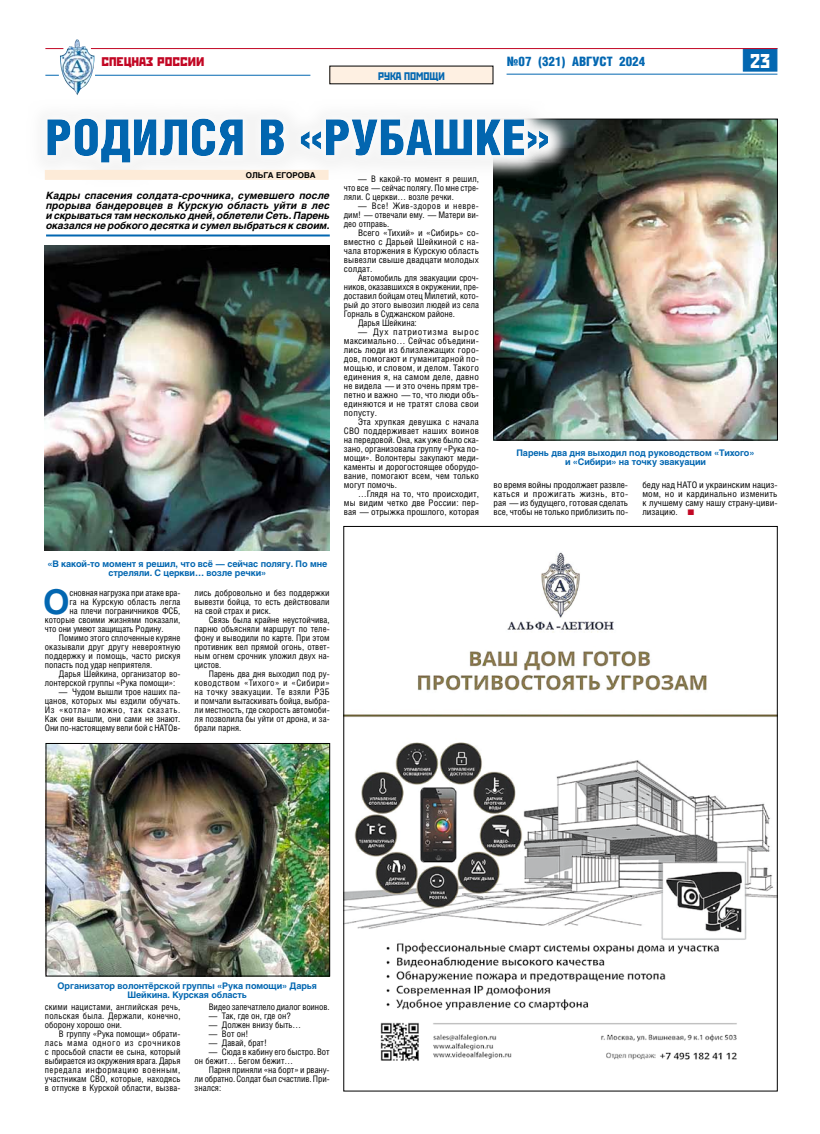
<style>
.page{position:relative;width:820px;height:1134px;background:#fff}
.page>*{position:absolute;margin:0;border:0;box-sizing:border-box;transform-origin:0 0}
.t1{font:900 50px "Helios Cond";color:#0367b1}
.t2{font:700 33.8px "Helios";color:#0367b1}
.t3{font:20px "Rodchenko C";color:#fff}
.t4{font:16px "Rodchenko C";color:#c20724}
.t5{font:900 13px "Helios Cond";color:#0367b1}
.t6{font:11px "Rodchenko C";color:#0367b1}
.t7{font:italic 700 10px/10px "Helios";letter-spacing:-.005em;color:#000;text-align:justify}
.t8{font:9px/9px "Helios Cond";color:#000;text-align:justify}
.t9{font:9px/9px "Helios Cond";color:#000;text-align:justify;scale:1.05 1}
.t10{font:700 9px/9px "Helios";letter-spacing:-.01em;color:#0367b1;text-align:center}
.t11{font:9px "Helios Cond";letter-spacing:.02em;color:#000}
.t12{font:700 8px "Helios";color:#000}
.s1{font-family:"Arial";font-weight:700;font-size:12px;color:#c20724}
</style>
<div class="page">
<img style="left:60px;top:39px;width:35px;height:56px">
<div style="left:742px;top:48px;width:35px;height:24px;background:#0367b1;border:1px solid #0367b1"></div>
<hr style="left:91px;top:48px;width:686px;height:1px;background:#c20724">
<hr style="left:506px;top:74px;width:271px;height:1px;background:#0367b1">
<hr style="left:95px;top:75px;width:215px;height:1px;background:#0367b1">
<svg style="left:45px;top:48px;width:18px;height:1px"></svg>
<svg style="left:45px;top:75px;width:14px;height:1px"></svg>
<div style="left:330px;top:66px;width:163px;height:18px;background:#fef0e2"></div>
<img style="left:495px;top:121px;width:280px;height:317px">
<div style="left:493px;top:119px;width:284px;height:321px;border:1px solid #000"></div>
<img style="left:345px;top:552px;width:430px;height:509px">
<img style="left:48px;top:745px;width:280px;height:229px">
<div style="left:46px;top:743px;width:284px;height:233px;border:1px solid #000"></div>
<img style="left:45px;top:245px;width:284px;height:306px">
<svg style="left:328px;top:165px;width:244px;height:22px"></svg>
<div style="left:37px;top:109px;width:521px;height:64px;background:#fff;opacity:.93"></div>
<div style="left:41px;top:108px;width:565px;height:57px;background:#fafafa"></div>
<div style="left:45px;top:170px;width:283px;height:10px;background:#fdebd8"></div>
<hr style="left:46px;top:234px;width:283px;height:2px;background:#0367b1">
<h3 class="t4" style="left:101px;top:51px;width:104px">спецназ россии</h3>
<h3 class="t5" style="left:506px;top:54px;width:140px">№07 (321) август 2024</h3>
<h3 class="t3" style="left:749px;top:50px;width:21px">23</h3>
<p class="t6" style="left:378px;top:70px;width:68px">Рука помощи</p>
<h1 class="t1" style="left:45px;top:109px;width:506px">РОДИЛСЯ В «РУБАШКЕ»</h1>
<p class="t12" style="left:246px;top:171px;width:48px">Ольга ЕГОРОВ</p>
<p class="t12" style="left:310px;top:171px;width:7px">А</p>
<p class="t7" style="left:46px;top:190px;width:285px">Кадры спасения солдата-срочника, сумевшего после прорыва бандеровцев в Курскую область уйти в лес и скрываться там несколько дней, облетели Сеть. Парень оказался не робкого десятка и сумел выбраться к своим.</p>
<p class="t8" style="left:344px;top:174px;width:136px;text-indent:14px">— В какой‑то момент я решил, что все — сейчас полягу. По мне стре‑ ляли. С церкви… возле речки.</p>
<p class="t8" style="left:344px;top:201px;width:136px;text-indent:14px">— Все! Жив-здоров и невре‑ дим! — отвечали ему. — Матери ви‑ део отправь.</p>
<p class="t9" style="left:344px;top:228px;width:130px;text-indent:14px">Всего «Тихий» и «Сибирь» со‑ вместно с Дарьей Шейкиной с на‑ чала вторжения в Курскую область вывезли свыше двадцати молодых солдат.</p>
<p class="t8" style="left:358px;top:273px;width:122px">Автомобиль для эвакуации сроч‑</p>
<p class="t8" style="left:344px;top:282px;width:136px">ников, оказавшихся в окружении, пре‑</p>
<p class="t8" style="left:344px;top:291px;width:136px">доставил бойцам отец Милетий, кото‑</p>
<p class="t8" style="left:344px;top:300px;width:136px">рый до этого вывозил людей из села</p>
<p class="t8" style="left:344px;top:309px;width:113px">Горналь в Суджанском районе.</p>
<p class="t8" style="left:358px;top:318px;width:60px">Дарья Шейкина:</p>
<p class="t9" style="left:344px;top:327px;width:130px;text-indent:14px">— Дух патриотизма вырос максимально… Сейчас объедини‑ лись люди из близлежащих горо‑ дов, помогают и гуманитарной по‑ мощью, и словом, и делом. Такого единения я, на самом деле, давно не видела — и это очень прям тре‑ петно и важно — то, что люди объ‑ единяются и не тратят слова свои попусту.</p>
<p class="t8" style="left:344px;top:417px;width:136px;text-indent:14px">Эта хрупкая девушка с начала СВО поддерживает наших воинов на передовой. Она, как уже было ска‑ зано, организовала группу «Рука по‑ мощи». Волонтеры закупают меди‑ каменты и дорогостоящее оборудо‑ вание, помогают всем, чем только могут помочь.</p>
<p class="t8" style="left:344px;top:489px;width:136px;text-indent:14px">…Глядя на то, что происходит, мы видим четко две России: пер‑ вая — отрыжка прошлого, которая</p>
<p class="t9" style="left:493px;top:480px;width:130px">во время войны продолжает развле‑ каться и прожигать жизнь, вто‑ рая — из будущего, готовая сделать все, чтобы не только приблизить по‑</p>
<p class="t9" style="left:642px;top:480px;width:130px">беду над НАТО и украинским нациз‑ мом, но и кардинально изменить к лучшему саму нашу страну-циви‑ лизацию. <span class="s1">■</span></p>
<p class="t10" style="left:516px;top:448px;width:239px">Парень два дня выходил под руководством «Тихого» и «Сибири» на точку эвакуации</p>
<p class="t10" style="left:47px;top:560px;width:281px">«В какой‑то момент я решил, что всё — сейчас полягу. По мне стреляли. С церкви… возле речки»</p>
<h2 class="t2" style="left:43px;top:582px;width:25px">О</h2>
<p class="t8" style="left:69px;top:588px;width:112px">сновная нагрузка при атаке вра‑</p>
<p class="t8" style="left:69px;top:597px;width:112px">га на Курскую область легла</p>
<p class="t8" style="left:69px;top:606px;width:112px">на плечи пограничников ФСБ,</p>
<p class="t8" style="left:45px;top:615px;width:137px">которые своими жизнями показали,</p>
<p class="t8" style="left:45px;top:624px;width:120px">что они умеют защищать Родину.</p>
<p class="t8" style="left:59px;top:633px;width:123px">Помимо этого сплоченные куряне</p>
<p class="t11" style="left:45px;top:641px;width:137px">оказывали друг другу невероятную</p>
<p class="t8" style="left:45px;top:651px;width:137px">поддержку и помощь, часто рискуя</p>
<p class="t8" style="left:45px;top:660px;width:109px">попасть под удар неприятеля.</p>
<p class="t8" style="left:59px;top:669px;width:123px">Дарья Шейкина, организатор во‑</p>
<p class="t8" style="left:45px;top:678px;width:132px">лонтерской группы «Рука помощи»:</p>
<p class="t8" style="left:45px;top:687px;width:137px;text-indent:14px">— Чудом вышли трое наших па‑ цанов, которых мы ездили обучать.<br>Из «котла» можно, так сказать.<br>Как они вышли, они сами не знают.<br>Они по‑настоящему вели бой с НАТОв‑</p>
<p class="t8" style="left:194px;top:588px;width:136px">лись добровольно и без поддержки вывезти бойца, то есть действовали на свой страх и риск.</p>
<p class="t8" style="left:194px;top:615px;width:137px;text-indent:14px">Связь была крайне неустойчива, парню объясняли маршрут по теле‑ фону и выводили по карте. При этом противник вел прямой огонь, ответ‑ ным огнем срочник уложил двух на‑ цистов.</p>
<p class="t8" style="left:194px;top:669px;width:136px;text-indent:14px">Парень два дня выходил под ру‑ ководством «Тихого» и «Сибири» на точку эвакуации. Те взяли РЭБ и помчали вытаскивать бойца, выбра‑ ли местность, где скорость автомоби‑ ля позволила бы уйти от дрона, и за‑ брали парня.</p>
<p class="t10" style="left:58px;top:981px;width:260px">Организатор волонтёрской группы «Рука помощи» Дарья<br>Шейкина. Курская область</p>
<p class="t8" style="left:45px;top:1002px;width:137px">скими нацистами, английская речь, польская была. Держали, конечно, оборону хорошо они.</p>
<p class="t8" style="left:45px;top:1029px;width:137px;text-indent:14px">В группу «Рука помощи» обрати‑ лась мама одного из срочников с просьбой спасти ее сына, который выбирается из окружения врага. Дарья передала информацию военным, участникам СВО, которые, находясь в отпуске в Курской области, вызва‑</p>
<p class="t8" style="left:209px;top:1002px;width:122px">Видео запечатлело диалог воинов.</p>
<p class="t8" style="left:209px;top:1011px;width:83px">— Так, где он, где он?</p>
<p class="t8" style="left:209px;top:1020px;width:94px">— Должен внизу быть…</p>
<p class="t8" style="left:209px;top:1029px;width:41px">— Вот он!</p>
<p class="t8" style="left:209px;top:1038px;width:60px">— Давай, брат!</p>
<p class="t8" style="left:194px;top:1047px;width:136px;text-indent:14px">— Сюда в кабину его быстро. Вот он бежит… Бегом бежит…</p>
<p class="t8" style="left:194px;top:1065px;width:136px;text-indent:14px">Парня приняли «на борт» и рвану‑ ли обратно. Солдат был счастлив. При‑ знался:</p>
</div>
